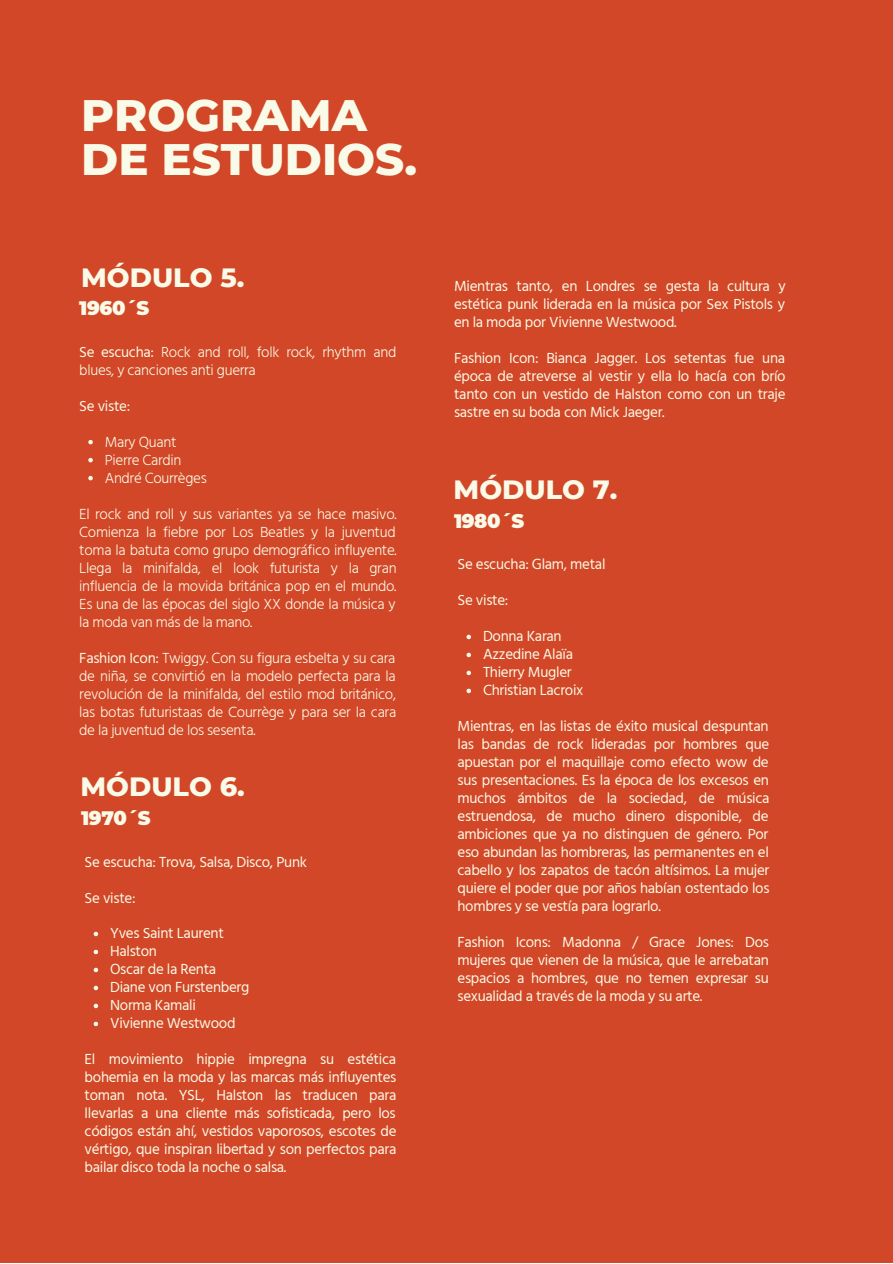
<style>
.page{position:relative;width:893px;height:1264px;background:#fff}
.page>*{position:absolute;margin:0;border:0;box-sizing:border-box;transform-origin:0 0}
.t1{font:800 45px/43.8px "Montserrat";color:#f9fae7}
.t2{font:800 27px "Montserrat";color:#f9fae7}
.t3{font:900 19.5px "Montserrat";letter-spacing:-.02em;color:#f9fae7}
.t4{font:15px/18px "Hind Madurai";letter-spacing:-.02em;color:#f9fae7;text-align:justify}
.t5{font:300 15px/18px "Hind Madurai";letter-spacing:-.02em;color:#f9fae7;text-align:justify}
.s1{font-weight:400}
</style>
<div class="page">
<div style="left:0;top:0;width:892px;height:1262px;background:#d14727"></div>
<svg style="left:88px;top:440px;width:5px;height:4px"></svg>
<svg style="left:88px;top:458px;width:5px;height:4px"></svg>
<svg style="left:88px;top:476px;width:5px;height:4px"></svg>
<svg style="left:94px;top:931px;width:4px;height:5px"></svg>
<svg style="left:94px;top:949px;width:4px;height:5px"></svg>
<svg style="left:94px;top:967px;width:4px;height:5px"></svg>
<svg style="left:94px;top:985px;width:4px;height:5px"></svg>
<svg style="left:94px;top:1003px;width:4px;height:5px"></svg>
<svg style="left:94px;top:1021px;width:4px;height:5px"></svg>
<svg style="left:466px;top:634px;width:5px;height:5px"></svg>
<svg style="left:466px;top:652px;width:5px;height:5px"></svg>
<svg style="left:466px;top:670px;width:5px;height:5px"></svg>
<svg style="left:466px;top:688px;width:5px;height:5px"></svg>
<p class="t1" style="left:81px;top:93px;width:337px">PROGRAMA<br>DE ESTUDIOS.</p>
<p class="t2" style="left:81px;top:261px;width:165px">MÓDULO 5.</p>
<p class="t3" style="left:79px;top:296px;width:71px">1960´S</p>
<p class="t5" style="left:79px;top:343px;width:318px"><span class="s1">Se escucha:</span> Rock and roll, folk rock, rhythm and blues, y canciones anti guerra</p>
<p class="t4" style="left:79px;top:397px;width:52px">Se viste:</p>
<p class="t5" style="left:105px;top:433px;width:73px">Mary Quant</p>
<p class="t5" style="left:105px;top:451px;width:78px">Pierre Cardin</p>
<p class="t5" style="left:105px;top:469px;width:103px">André Courrèges</p>
<p class="t5" style="left:79px;top:505px;width:319px">El rock and roll y sus variantes ya se hace masivo.<br>Comienza la fiebre por Los Beatles y la juventud toma la batuta como grupo demográfico influyente.<br>Llega la minifalda, el look futurista y la gran influencia de la movida británica pop en el mundo.<br>Es una de las épocas del siglo XX donde la música y la moda van más de la mano.</p>
<p class="t5" style="left:79px;top:649px;width:318px"><span class="s1">Fashion Icon:</span> Twiggy. Con su figura esbelta y su cara de niña, se convirtió en la modelo perfecta para la revolución de la minifalda, del estilo mod británico, las botas futuristaas de Courrège y para ser la cara de la juventud de los sesenta.</p>
<p class="t2" style="left:80px;top:770px;width:166px">MÓDULO 6.</p>
<p class="t3" style="left:81px;top:805px;width:71px">1970´S</p>
<p class="t4" style="left:85px;top:853px;width:224px">Se escucha: Trova, Salsa, Disco, Punk</p>
<p class="t4" style="left:85px;top:889px;width:52px">Se viste:</p>
<p class="t4" style="left:110px;top:925px;width:115px">Yves Saint Laurent</p>
<p class="t4" style="left:110px;top:943px;width:48px">Halston</p>
<p class="t4" style="left:110px;top:961px;width:108px">Oscar de la Renta</p>
<p class="t4" style="left:110px;top:979px;width:141px">Diane von Furstenberg</p>
<p class="t4" style="left:110px;top:997px;width:87px">Norma Kamali</p>
<p class="t4" style="left:110px;top:1015px;width:127px">Vivienne Westwood</p>
<p class="t4" style="left:85px;top:1051px;width:313px">El movimiento hippie impregna su estética bohemia en la moda y las marcas más influyentes toman nota. YSL, Halston las traducen para llevarlas a una cliente más sofisticada, pero los códigos están ahí, vestidos vaporosos, escotes de vértigo, que inspiran libertad y son perfectos para bailar disco toda la noche o salsa.</p>
<p class="t4" style="left:454px;top:277px;width:333px">Mientras tanto, en Londres se gesta la cultura y estética punk liderada en la música por Sex Pistols y en la moda por Vivienne Westwood.</p>
<p class="t4" style="left:454px;top:349px;width:333px">Fashion Icon: Bianca Jagger. Los setentas fue una época de atreverse al vestir y ella lo hacía con brío tanto con un vestido de Halston como con un traje sastre en su boda con Mick Jaeger.</p>
<p class="t2" style="left:453px;top:473px;width:165px">MÓDULO 7.</p>
<p class="t3" style="left:454px;top:508px;width:72px">1980´S</p>
<p class="t4" style="left:457px;top:556px;width:149px">Se escucha: Glam, metal</p>
<p class="t4" style="left:457px;top:592px;width:52px">Se viste:</p>
<p class="t4" style="left:483px;top:628px;width:80px">Donna Karan</p>
<p class="t4" style="left:483px;top:646px;width:91px">Azzedine Alaïa</p>
<p class="t4" style="left:483px;top:664px;width:90px">Thierry Mugler</p>
<p class="t4" style="left:483px;top:682px;width:102px">Christian Lacroix</p>
<p class="t4" style="left:457px;top:718px;width:313px">Mientras, en las listas de éxito musical despuntan las bandas de rock lideradas por hombres que apuestan por el maquillaje como efecto wow de sus presentaciones. Es la época de los excesos en muchos ámbitos de la sociedad, de música estruendosa, de mucho dinero disponible, de ambiciones que ya no distinguen de género. Por eso abundan las hombreras, las permanentes en el cabello y los zapatos de tacón altísimos. La mujer quiere el poder que por años habían ostentado los hombres y se vestía para lograrlo.</p>
<p class="t4" style="left:457px;top:934px;width:313px">Fashion Icons: Madonna / Grace Jones: Dos mujeres que vienen de la música, que le arrebatan espacios a hombres, que no temen expresar su sexualidad a través de la moda y su arte.</p>
</div>
